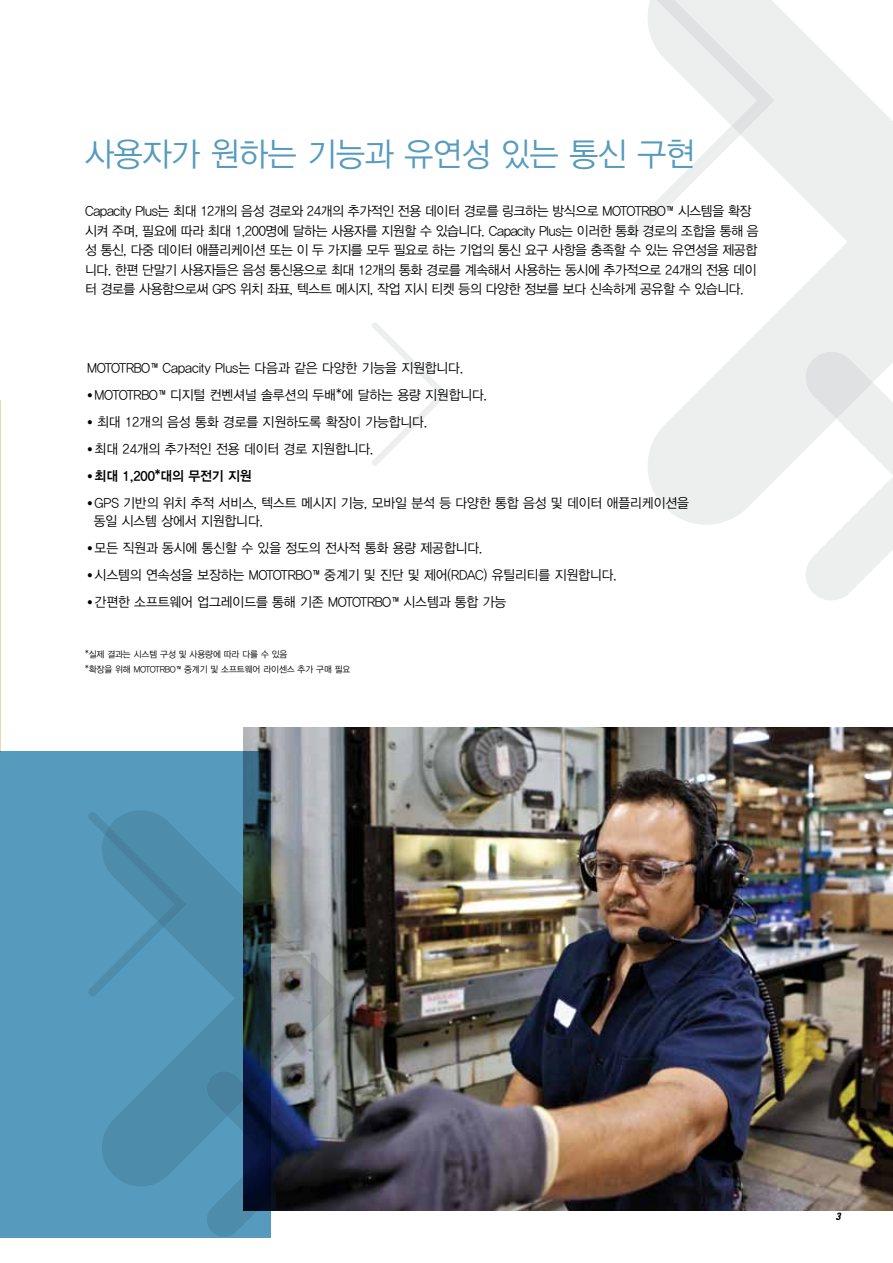
<style>
.page{position:relative;width:893px;height:1263px;background:#fff}
.page>*{position:absolute;margin:0;border:0;box-sizing:border-box;transform-origin:0 0}
.t1{font:33px "YDIYGO320";letter-spacing:-.005em;color:#569bbd;scale:.95 1}
.t2{font:13.5px/18px "YDIYGO320";letter-spacing:-.005em;color:#000;scale:.95 1}
.t3{font:13.5px/19.5px "YDIYGO320";letter-spacing:-.025em;color:#000;scale:.95 1}
.t4{font:13.5px "YDIYGO340";letter-spacing:-.005em;color:#000;scale:.95 1}
.t5{font:italic 700 condensed 10.5px "Univers";color:#000}
.t6{font:9px/15px "YDIYGO320";letter-spacing:-.005em;color:#000;scale:.95 1}
.t7{font:6px "YDIYGO340";color:#000;scale:.95 1}
</style>
<div class="page">
<svg style="left:372px;top:323px;width:76px;height:143px"></svg>
<svg style="left:648px;top:4px;width:245px;height:521px;fill:#edeeee"></svg>
<svg style="left:803px;top:352px;width:90px;height:248px"></svg>
<svg style="left:627px;top:0;width:148px;height:239px"></svg>
<img style="left:243px;top:727px;width:650px;height:483px">
<div style="left:0;top:751px;width:270px;height:486px;background:#569bbd"></div>
<hr style="left:0;top:400px;width:1px;height:351px;background:#e7d8ac">
<svg style="left:102px;top:810px;width:243px;height:376px"></svg>
<svg style="left:205px;top:1071px;width:109px;height:166px"></svg>
<svg style="left:88px;top:812px;width:98px;height:184px"></svg>
<h1 class="t1" style="left:85px;top:136px;width:644px">사용자가 원하는 기능과 유연성 있는 통신 구현</h1>
<p class="t3" style="left:85px;top:202px;width:711px">Capacity Plus는 최대 12개의 음성 경로와 24개의 추가적인 전용 데이터 경로를 링크하는 방식으로 MOTOTRBO™시스템을 확장 시켜 주며, 필요에 따라 최대 1,200명에 달하는 사용자를 지원할 수 있습니다. Capacity Plus는 이러한 통화 경로의 조합을 통해 음 성 통신, 다중 데이터 애플리케이션 또는 이 두 가지를 모두 필요로 하는 기업의 통신 요구 사항을 충족할 수 있는 유연성을 제공합 니다. 한편 단말기 사용자들은 음성 통신용으로 최대 12개의 통화 경로를 계속해서 사용하는 동시에 추가적으로 24개의 전용 데이 터 경로를 사용함으로써 GPS 위치 좌표, 텍스트 메시지, 작업 지시 티켓 등의 다양한 정보를 보다 신속하게 공유할 수 있습니다.</p>
<p class="t2" style="left:87px;top:359px;width:398px">MOTOTRBO™Capacity Plus는 다음과 같은 다양한 기능을 지원합니다.</p>
<p class="t7" style="left:87px;top:392px;width:7px">●</p>
<p class="t2" style="left:95px;top:386px;width:415px">MOTOTRBO™디지털 컨벤셔널 솔루션의 두배*에 달하는 용량 지원합니다.</p>
<p class="t7" style="left:87px;top:419px;width:7px">●</p>
<p class="t2" style="left:97px;top:413px;width:349px">최대 12개의 음성 통화 경로를 지원하도록 확장이 가능합니다.</p>
<p class="t7" style="left:87px;top:446px;width:7px">●</p>
<p class="t2" style="left:95px;top:440px;width:295px">최대 24개의 추가적인 전용 데이터 경로 지원합니다.</p>
<p class="t7" style="left:87px;top:473px;width:7px">●</p>
<p class="t4" style="left:95px;top:468px;width:167px">최대 1,200*대의 무전기 지원</p>
<p class="t7" style="left:87px;top:500px;width:7px">●</p>
<p class="t2" style="left:94px;top:494px;width:628px">GPS 기반의 위치 추적 서비스, 텍스트 메시지 기능, 모바일 분석 등 다양한 통합 음성 및 데이터 애플리케이션을 동일 시스템 상에서 지원합니다.</p>
<p class="t7" style="left:87px;top:545px;width:7px">●</p>
<p class="t2" style="left:95px;top:539px;width:410px">모든 직원과 동시에 통신할 수 있을 정도의 전사적 통화 용량 제공합니다.</p>
<p class="t7" style="left:87px;top:572px;width:7px">●</p>
<p class="t2" style="left:95px;top:566px;width:551px">시스템의 연속성을 보장하는 MOTOTRBO™중계기 및 진단 및 제어(RDAC) 유틸리티를 지원합니다.</p>
<p class="t7" style="left:87px;top:599px;width:7px">●</p>
<p class="t2" style="left:95px;top:593px;width:435px">간편한 소프트웨어 업그레이드를 통해 기존 MOTOTRBO™시스템과 통합 가능</p>
<p class="t6" style="left:85px;top:647px;width:281px">*실제 결과는 시스템 구성 및 사용량에 따라 다를 수 있음<br>*확장을 위해 MOTOTRBO™중계기 및 소프트웨어 라이센스 추가 구매 필요</p>
<p class="t5" style="left:836px;top:1210px;width:6px">3</p>
</div>
